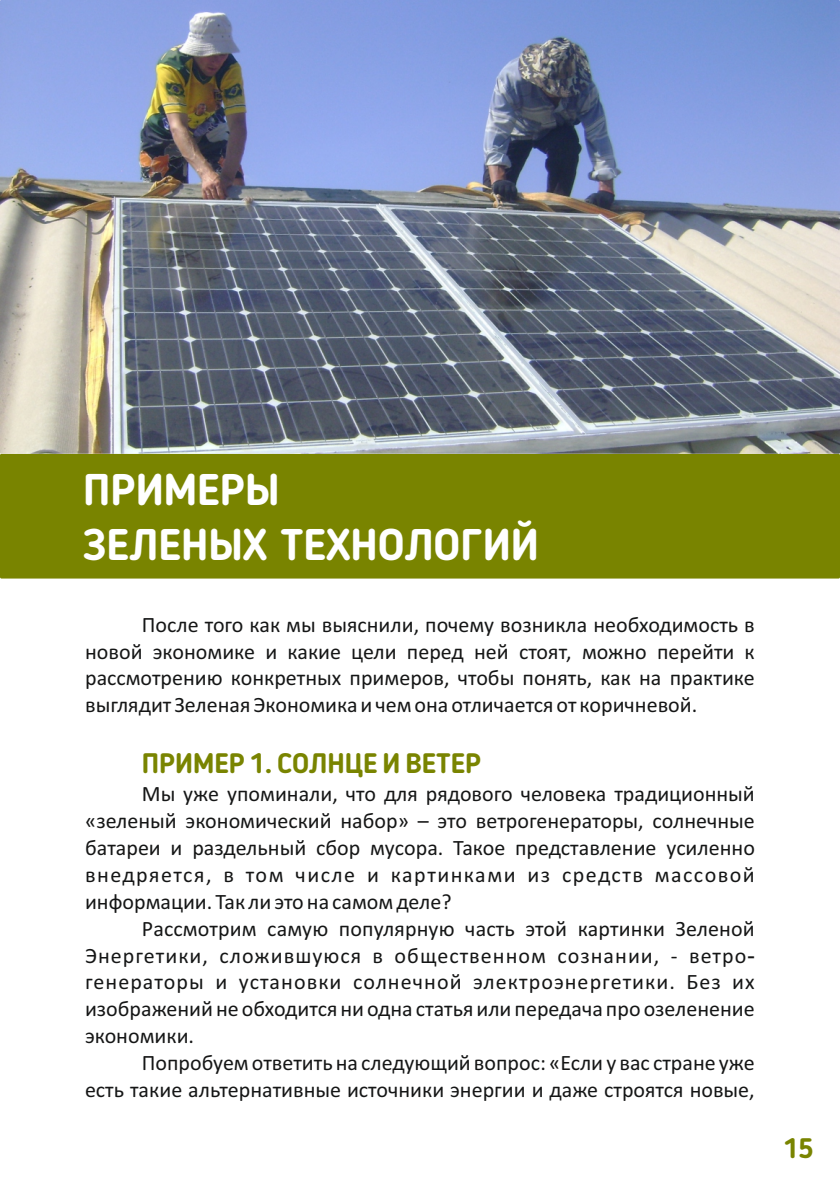
<style>
.page{position:relative;width:840px;height:1191px;background:#fff}
.page>*{position:absolute;margin:0;border:0;box-sizing:border-box;transform-origin:0 0}
.t1{font:700 44px/55.4px "Blogger Sans";color:#fff}
.t2{font:700 28px "Blogger Sans";color:#798400}
.t3{font:22px/26.8px "Calibri";color:#151616;text-align:justify}
</style>
<div class="page">
<div style="left:0;top:454px;width:839px;height:124px;background:#798400"></div>
<img style="left:0;top:0;width:839px;height:454px">
<h1 class="t1" style="left:83px;top:465px;width:456px">ПРИМЕРЫ<br>ЗЕЛЕНЫХ ТЕХНОЛОГИЙ</h1>
<p class="t3" style="left:85px;top:613px;width:670px;text-indent:57px">После того как мы выяснили, почему возникла необходимость в новой экономике и какие цели перед ней стоят, можно перейти к рассмотрению конкретных примеров, чтобы понять, как на практике выглядит Зеленая Экономика и чем она отличается от коричневой.</p>
<p class="t2" style="left:142px;top:752px;width:340px">ПРИМЕР 1. СОЛНЦЕ И ВЕТЕР</p>
<p class="t3" style="left:85px;top:782px;width:671px;text-indent:57px">Мы уже упоминали, что для рядового человека традиционный «зеленый экономический набор» – это ветрогенераторы, солнечные батареи и раздельный сбор мусора. Такое представление усиленно внедряется, в том числе и картинками из средств массовой информации. Так ли это на самом деле?</p>
<p class="t3" style="left:85px;top:916px;width:671px;text-indent:57px">Рассмотрим самую популярную часть этой картинки Зеленой Энергетики, сложившуюся в общественном сознании, - ветро&shy;генераторы и установки солнечной электроэнергетики. Без их изображений не обходится ни одна статья или передача про озеленение экономики.</p>
<p class="t3" style="left:85px;top:1051px;width:670px;text-align:right">Попробуем ответить на следующий вопрос: «Если у вас стране уже<br>есть такие альтернативные источники энергии и даже строятся новые,</p>
<p class="t2" style="left:783px;top:1137px;width:32px">15</p>
</div>
